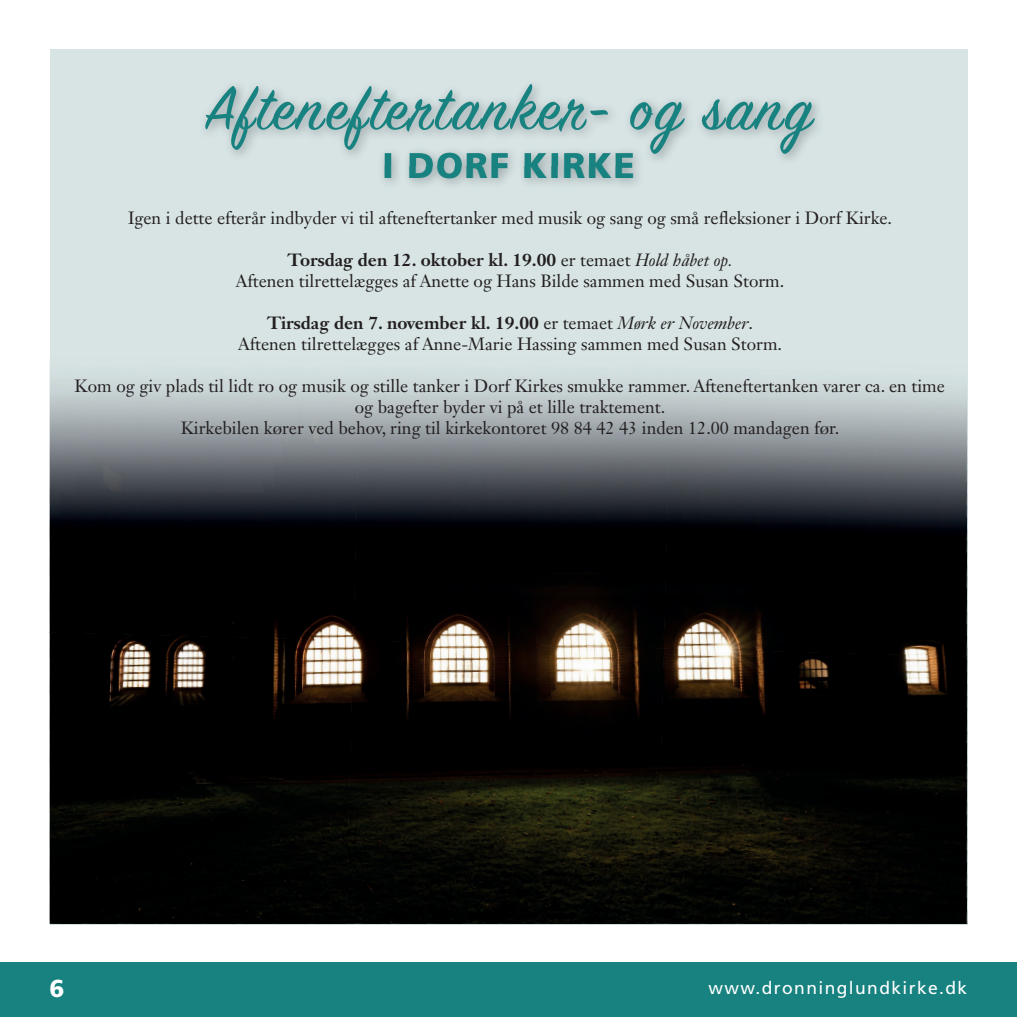
<style>
.page{position:relative;width:1017px;height:1017px;background:#fff}
.page>*{position:absolute;margin:0;border:0;box-sizing:border-box;transform-origin:0 0}
.t1{font:68.08px "Sign Painter House Script";letter-spacing:.04em;color:#188280}
.t2{font:900 35px "Frutiger";letter-spacing:.04em;color:#188280}
.t3{font:900 24.5px "Frutiger";color:#fff}
.t4{font:17.5px/21px "Janson Text LT Std";color:#231f20;text-align:center}
.t5{font:17.5px "Frutiger";letter-spacing:.08em;color:#fff}
.s1{font-weight:700}
.s2{font-style:italic}
</style>
<div class="page">
<div style="left:50px;top:50px;width:917px;height:875px;background:#d8e4e4"></div>
<div style="left:0;top:962px;width:1017px;height:55px;background:#188280"></div>
<img style="left:385px;top:153px;width:248px;height:13px">
<img style="left:50px;top:380px;width:303px;height:252px">
<img style="left:353px;top:380px;width:311px;height:260px">
<img style="left:664px;top:380px;width:303px;height:268px">
<img style="left:50px;top:632px;width:304px;height:292px">
<img style="left:345px;top:640px;width:319px;height:284px">
<img style="left:656px;top:648px;width:311px;height:276px">
<h1 class="t1" style="left:205px;top:67px;width:609px">Afteneftertanker- og sang</h1>
<h2 class="t2" style="left:382px;top:144px;width:254px">I DORF KIRKE</h2>
<p class="t4" style="left:128px;top:208px;width:766px">Igen i dette efterår indbyder vi til afteneftertanker med musik og sang og små refleksioner i Dorf Kirke.</p>
<p class="t4" style="left:236px;top:250px;width:550px"><span class="s1">Torsdag den 12. oktober kl. 19.00</span> er temaet <span class="s2">Hold håbet op.<br></span>Aftenen tilrettelægges af Anette og Hans Bilde sammen med Susan Storm.</p>
<p class="t4" style="left:238px;top:313px;width:546px"><span class="s1">Tirsdag den 7. november kl. 19.00</span> er temaet <span class="s2">Mørk er November</span>.<br>Aftenen tilrettelægges af Anne-Marie Hassing sammen med Susan Storm.</p>
<p class="t4" style="left:75px;top:376px;width:872px">Kom og giv plads til lidt ro og musik og stille tanker i Dorf Kirkes smukke rammer. Afteneftertanken varer ca. en time og bagefter byder vi på et lille traktement.<br>Kirkebilen kører ved behov, ring til kirkekontoret 98 84 42 43 inden 12.00 mandagen før.</p>
<h3 class="t3" style="left:50px;top:974px;width:16px">6</h3>
<p class="t5" style="left:709px;top:978px;width:260px">www.dronninglundkirke.dk</p>
</div>
